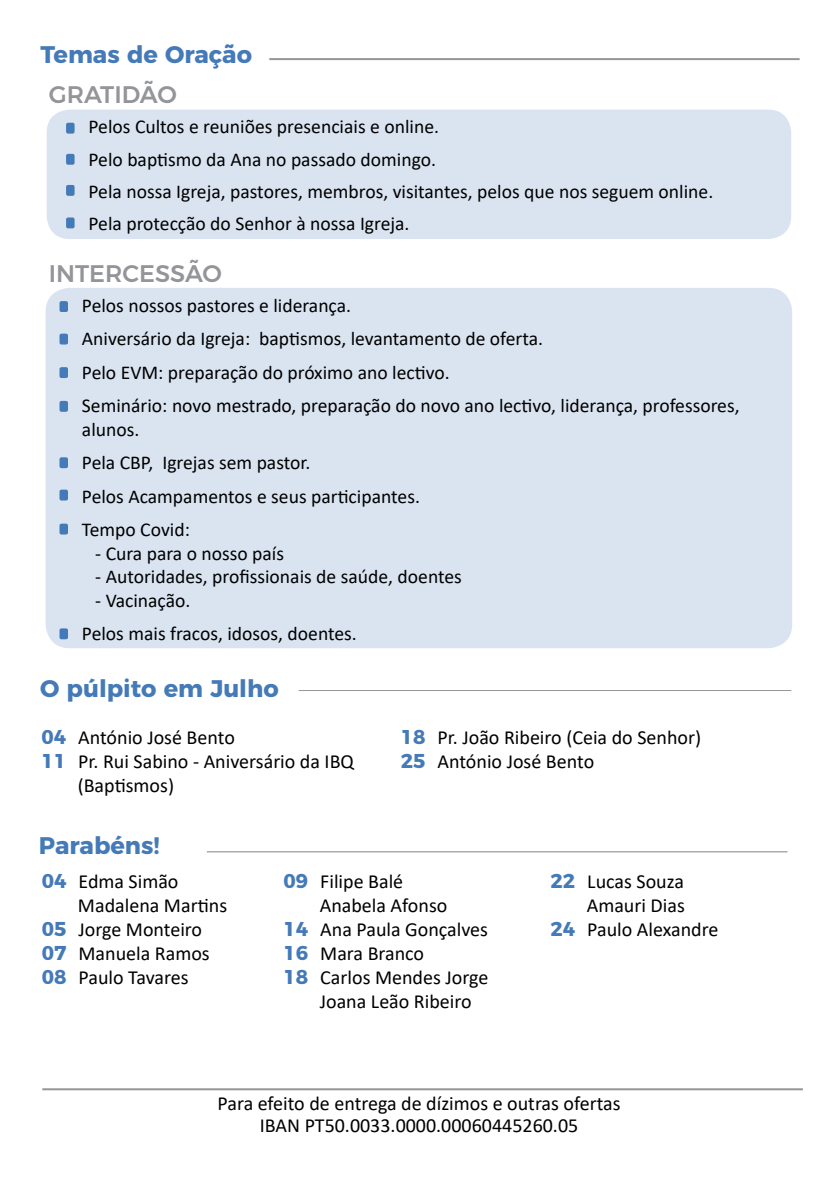
<style>
.page{position:relative;width:840px;height:1191px;background:#fff}
.page>*{position:absolute;margin:0;border:0;box-sizing:border-box;transform-origin:0 0}
.t1{font:700 24px "Montserrat";color:#457ab8}
.t2{font:500 24px "Montserrat";letter-spacing:-.02em;color:#939598}
.t3{font:20px/22px "Calibri";color:#000;text-align:center}
.t4{font:19.6px/33.6px "Calibri";color:#000}
.s1{font-family:"Montserrat";font-weight:700;color:#457ab8}
</style>
<div class="page">
<hr style="left:269px;top:58px;width:530px;height:2px;background:#939598">
<div style="left:46px;top:109px;width:745px;height:131px;background:#dae4f1;border-radius:24px"></div>
<div style="left:45px;top:108px;width:747px;height:133px;border:2px solid #fff;border-radius:24px"></div>
<div style="left:46px;top:288px;width:745px;height:360px;background:#dae4f1;border-radius:24px"></div>
<div style="left:66px;top:154px;width:9px;height:11px;background:#457ab8;border-radius:2px"></div>
<div style="left:66px;top:185px;width:9px;height:11px;background:#457ab8;border-radius:2px"></div>
<div style="left:66px;top:217px;width:9px;height:11px;background:#457ab8;border-radius:2px"></div>
<div style="left:59px;top:334px;width:9px;height:10px;background:#457ab8;border-radius:2px"></div>
<div style="left:59px;top:367px;width:9px;height:11px;background:#457ab8;border-radius:2px"></div>
<div style="left:59px;top:401px;width:9px;height:11px;background:#457ab8;border-radius:2px"></div>
<div style="left:59px;top:457px;width:9px;height:11px;background:#457ab8;border-radius:2px"></div>
<div style="left:59px;top:489px;width:9px;height:11px;background:#457ab8;border-radius:2px"></div>
<div style="left:59px;top:523px;width:9px;height:11px;background:#457ab8;border-radius:2px"></div>
<div style="left:59px;top:628px;width:9px;height:11px;background:#457ab8;border-radius:2px"></div>
<div style="left:66px;top:123px;width:9px;height:11px;background:#457ab8;border-radius:2px"></div>
<div style="left:59px;top:301px;width:9px;height:11px;background:#457ab8;border-radius:2px"></div>
<hr style="left:42px;top:1088px;width:760px;height:2px;background:#939598">
<p class="t1" style="left:40px;top:35px;width:213px">Temas de Oração</p>
<p class="t2" style="left:49px;top:75px;width:16px">GRATI</p>
<p class="t2" style="left:122px;top:75px;width:55px">DÃO</p>
<p class="t4" style="left:88px;top:110px;width:626px;line-height:32px">Pelos Cultos e reuniões presenciais e online.<br>Pelo baptismo da Ana no passado domingo.<br>Pela nossa Igreja, pastores, membros, visitantes, pelos que nos seguem online.<br>Pela protecção do Senhor à nossa Igreja.</p>
<p class="t2" style="left:49px;top:254px;width:43px">INTERCESS</p>
<p class="t2" style="left:185px;top:254px;width:37px">ÃO</p>
<p class="t4" style="left:82px;top:288px;width:658px">Pelos nossos pastores e liderança.<br>Aniversário da Igreja: baptismos, levantamento de oferta.<br>Pelo EVM: preparação do próximo ano lectivo.<br>Seminário: novo mestrado, preparação do novo ano lectivo, liderança, professores,</p>
<p class="t4" style="left:82px;top:412px;width:339px">alunos.<br>Pela CBP, Igrejas sem pastor.<br>Pelos Acampamentos e seus participantes.<br>Tempo Covid:</p>
<p class="t4" style="left:95px;top:536px;width:190px">- Cura para o nosso país</p>
<p class="t4" style="left:95px;top:559px;width:368px">- Autoridades, profissionais de saúde, doentes</p>
<p class="t4" style="left:82px;top:583px;width:276px;text-indent:13px">- Vacinação.<br>Pelos mais fracos, idosos, doentes.</p>
<p class="t1" style="left:40px;top:669px;width:240px">O púlpito em Julho</p>
<p class="t3" style="left:41px;top:726px;width:195px"><span class="s1">04</span> António José Bento</p>
<p class="t3" style="left:41px;top:750px;width:314px"><span class="s1">11</span> Pr. Rui Sabino - Aniversário da IBQ</p>
<p class="t3" style="left:78px;top:774px;width:98px">(Baptismos)</p>
<p class="t1" style="left:39px;top:826px;width:122px">Parabéns!</p>
<p class="t3" style="left:400px;top:725px;width:301px;line-height:24px;text-align:left"><span class="s1">18</span> Pr. João Ribeiro (Ceia do Senhor)<br><span class="s1">25</span> António José Bento</p>
<p class="t3" style="left:42px;top:870px;width:138px"><span class="s1">04</span> Edma Simão</p>
<p class="t3" style="left:78px;top:894px;width:151px">Madalena Martins</p>
<p class="t3" style="left:42px;top:918px;width:162px"><span class="s1">05</span> Jorge Monteiro</p>
<p class="t3" style="left:42px;top:942px;width:169px"><span class="s1">07</span> Manuela Ramos</p>
<p class="t3" style="left:42px;top:966px;width:148px"><span class="s1">08</span> Paulo Tavares</p>
<p class="t3" style="left:283px;top:870px;width:121px"><span class="s1">09</span> Filipe Balé</p>
<p class="t3" style="left:319px;top:894px;width:129px">Anabela Afonso</p>
<p class="t3" style="left:283px;top:918px;width:206px"><span class="s1">14</span> Ana Paula Gonçalves</p>
<p class="t3" style="left:283px;top:942px;width:142px"><span class="s1">16</span> Mara Branco</p>
<p class="t3" style="left:283px;top:966px;width:206px"><span class="s1">18</span> Carlos Mendes Jorge</p>
<p class="t3" style="left:319px;top:990px;width:153px">Joana Leão Ribeiro</p>
<p class="t3" style="left:550px;top:870px;width:135px"><span class="s1">22</span> Lucas Souza</p>
<p class="t3" style="left:586px;top:894px;width:100px">Amauri Dias</p>
<p class="t3" style="left:550px;top:918px;width:169px"><span class="s1">24</span> Paulo Alexandre</p>
<p class="t3" style="left:217px;top:1091px;width:404px">Para efeito de entrega de dízimos e outras ofertas<br>IBAN PT50.0033.0000.00060445260.05</p>
</div>
